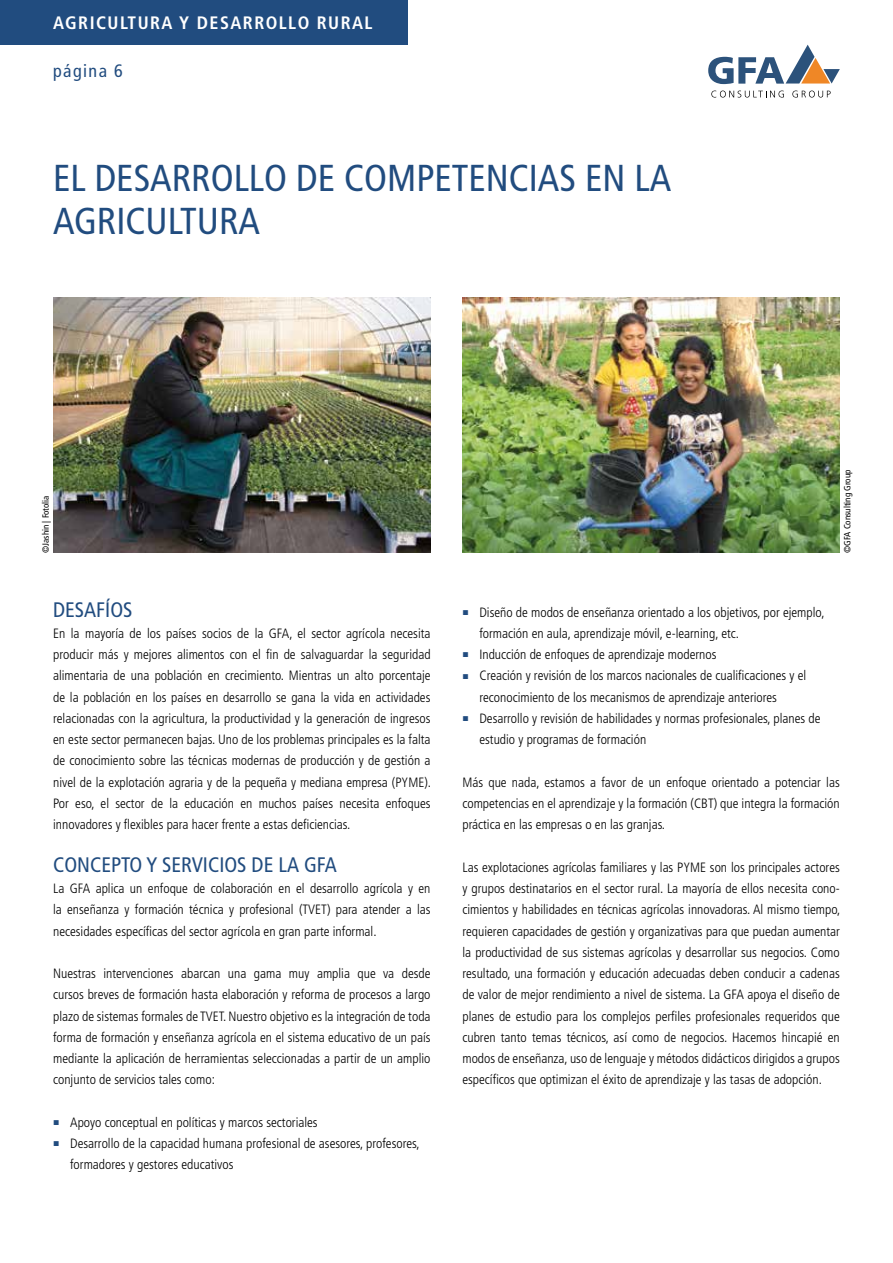
<style>
.page{position:relative;width:893px;height:1263px;background:#fff}
.page>*{position:absolute;margin:0;border:0;box-sizing:border-box;transform-origin:0 0}
.t1{font:condensed 37.5px/42.5px "Frutiger LT Std";color:#214c7f}
.t2{font:condensed 21px "Frutiger LT Std";color:#214c7f}
.t3{font:700 condensed 18px "Frutiger LT Std";letter-spacing:.08em;color:#fff}
.t4{font:condensed 18px "Frutiger LT Std";letter-spacing:.08em;color:#214c7f}
.t5{font:300 condensed 13.5px/21.3px "Frutiger LT Std";color:#000;text-align:justify}
.t6{font:condensed 9px "Frutiger LT Std";color:#000}
.s1{font-family:"Arial";font-weight:400;font-stretch:normal;font-size:10.5px;color:#214c7f}
</style>
<div class="page">
<svg style="left:711px;top:91px;width:73px;height:7px"></svg>
<svg style="left:792px;top:91px;width:39px;height:7px"></svg>
<svg style="left:708px;top:45px;width:132px;height:39px"></svg>
<div style="left:0;top:0;width:408px;height:45px;background:#214c7f"></div>
<img style="left:53px;top:298px;width:378px;height:255px">
<img style="left:462px;top:298px;width:378px;height:255px">
<h3 class="t3" style="left:53px;top:12px;width:321px">AGRICULTURA Y DESARROLLO RURAL</h3>
<h3 class="t4" style="left:53px;top:61px;width:71px">página 6</h3>
<h1 class="t1" style="left:53px;top:157px;width:620px">EL DESARROLLO DE COMPETENCIAS EN LA<br>AGRICULTURA</h1>
<p class="t6" style="left:40px;top:553px;width:59px;rotate:-90deg">©Jashin | Fotolia</p>
<p class="t6" style="left:842px;top:553px;width:85px;rotate:-90deg">©GFA Consulting Group</p>
<h2 class="t2" style="left:53px;top:597px;width:81px">DESAFÍOS</h2>
<p class="t5" style="left:53px;top:623px;width:379px">En la mayoría de los países socios de la GFA, el sector agrícola necesita producir más y mejores alimentos con el fin de salvaguardar la seguridad alimentaria de una población en crecimiento. Mientras un alto porcentaje de la población en los países en desarrollo se gana la vida en actividades relacionadas con la agricultura, la productividad y la generación de ingresos en este sector permanecen bajas. Uno de los problemas principales es la falta de conocimiento sobre las técnicas modernas de producción y de gestión a nivel de la explotación agraria y de la pequeña y mediana empresa (PYME).<br>Por eso, el sector de la educación en muchos países necesita enfoques innovadores y flexibles para hacer frente a estas deficiencias.</p>
<h2 class="t2" style="left:53px;top:852px;width:285px">CONCEPTO Y SERVICIOS DE LA GFA</h2>
<p class="t5" style="left:53px;top:878px;width:379px">La GFA aplica un enfoque de colaboración en el desarrollo agrícola y en la enseñanza y formación técnica y profesional (TVET) para atender a las necesidades específicas del sector agrícola en gran parte informal.</p>
<p class="t5" style="left:53px;top:963px;width:379px">Nuestras intervenciones abarcan una gama muy amplia que va desde cursos breves de formación hasta elaboración y reforma de procesos a largo plazo de sistemas formales de TVET. Nuestro objetivo es la integración de toda forma de formación y enseñanza agrícola en el sistema educativo de un país mediante la aplicación de herramientas seleccionadas a partir de un amplio conjunto de servicios tales como:</p>
<p class="t5" style="left:53px;top:1112px;width:266px"><span class="s1">■</span> Apoyo conceptual en políticas y marcos sectoriales</p>
<p class="t5" style="left:70px;top:1133px;width:351px;text-indent:-17px"><span class="s1">■</span> Desarrollo de la capacidad humana profesional de asesores, profesores, formadores y gestores educativos</p>
<p class="t5" style="left:479px;top:601px;width:347px;text-indent:-17px"><span class="s1">■</span> Diseño de modos de enseñanza orientado a los objetivos, por ejemplo, formación en aula, aprendizaje móvil, e-learning, etc.</p>
<p class="t5" style="left:462px;top:644px;width:256px"><span class="s1">■</span> Inducción de enfoques de aprendizaje modernos</p>
<p class="t5" style="left:479px;top:665px;width:328px;text-indent:-17px"><span class="s1">■</span> Creación y revisión de los marcos nacionales de cualificaciones y el reconocimiento de los mecanismos de aprendizaje anteriores</p>
<p class="t5" style="left:479px;top:708px;width:343px;text-indent:-17px"><span class="s1">■</span> Desarrollo y revisión de habilidades y normas profesionales, planes de estudio y programas de formación</p>
<p class="t5" style="left:462px;top:771px;width:379px">Más que nada, estamos a favor de un enfoque orientado a potenciar las competencias en el aprendizaje y la formación (CBT) que integra la formación práctica en las empresas o en las granjas.</p>
<p class="t5" style="left:462px;top:857px;width:379px">Las explotaciones agrícolas familiares y las PYME son los principales actores y grupos destinatarios en el sector rural. La mayoría de ellos necesita cono&shy;cimientos y habilidades en técnicas agrícolas innovadoras. Al mismo tiempo, requieren capacidades de gestión y organizativas para que puedan aumentar la productividad de sus sistemas agrícolas y desarrollar sus negocios. Como resultado, una formación y educación adecuadas deben conducir a cadenas de valor de mejor rendimiento a nivel de sistema. La GFA apoya el diseño de planes de estudio para los complejos perfiles profesionales requeridos que cubren tanto temas técnicos, así como de negocios. Hacemos hincapié en modos de enseñanza, uso de lenguaje y métodos didácticos dirigidos a grupos específicos que optimizan el éxito de aprendizaje y las tasas de adopción.</p>
</div>
